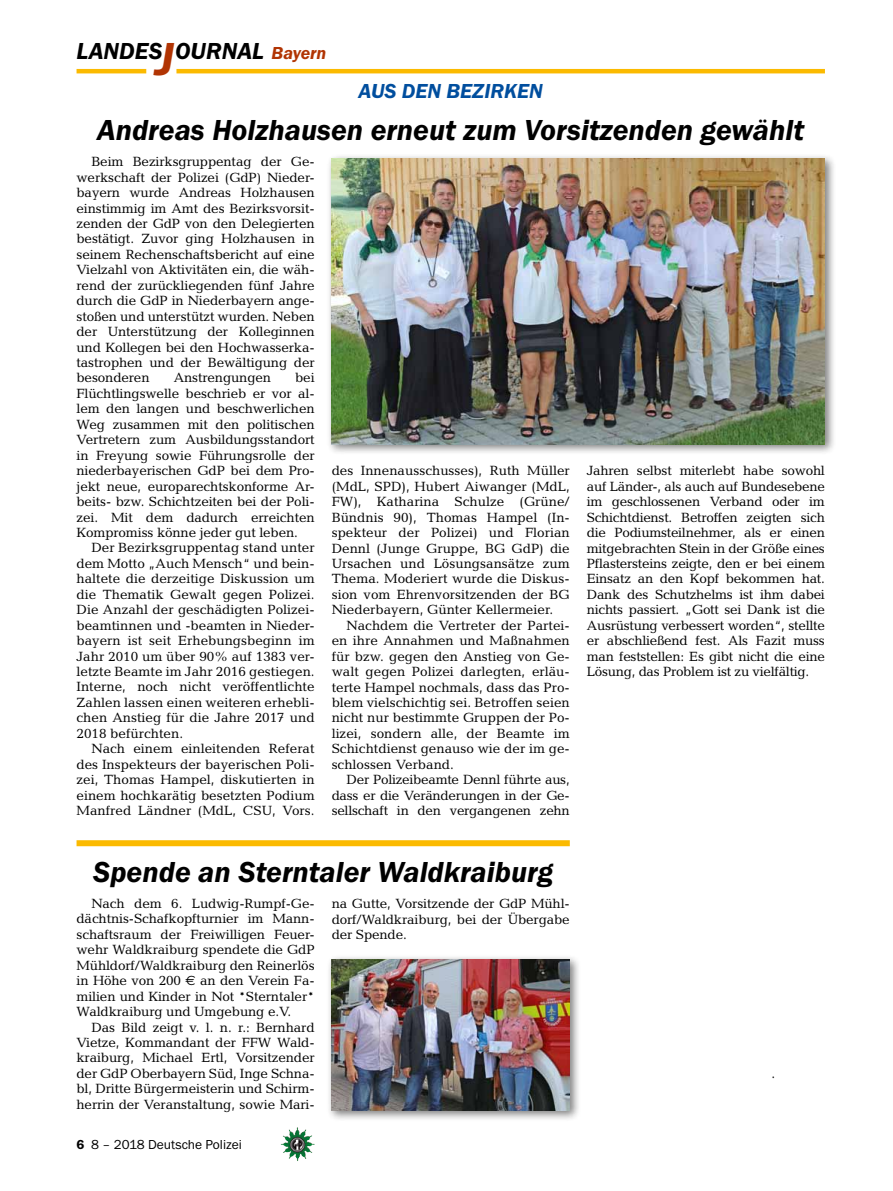
<style>
.page{position:relative;width:893px;height:1191px;background:#fff}
.page>*{position:absolute;margin:0;border:0;box-sizing:border-box;transform-origin:0 0}
._04__HEADLINE_1spalt{font:italic 600 30px "Franklin Gothic Itc T";color:#000}
.t1{font:italic 600 24px "Franklin Gothic Itc T";color:#000}
._01__RUBRIKENZEILE_o{font:italic 600 21px "Franklin Gothic Itc T";color:#004e9e}
._09__GRUNDTEXT___Blo{font:13.5px/15.5px "Candida";letter-spacing:-.01em;color:#000;text-align:justify}
.t2{font:13.5px "Franklin Gothic Itc T";color:#000}
.s1{font-size:48px;color:#b13403}
.s2{font-size:18px;color:#b13403}
.s3{font-family:"Euro Sans"}
.s4{font-weight:600}
</style>
<div class="page">
<hr style="left:77px;top:69px;width:69px;height:4px;background:#fbba00">
<hr style="left:176px;top:69px;width:649px;height:4px;background:#fbba00">
<img style="left:281px;top:1128px;width:16px;height:24px">
<div style="left:326px;top:153px;width:510px;height:302px;background:#000;opacity:.5"></div>
<img style="left:332px;top:158px;width:493px;height:286px">
<div style="left:77px;top:840px;width:493px;height:6px;background:#fbba00"></div>
<div style="left:326px;top:953px;width:255px;height:168px;background:#000;opacity:.5"></div>
<img style="left:332px;top:959px;width:238px;height:151px">
<h2 class="t1" style="left:77px;top:37px;width:251px">LANDES<span class="s1">J</span>OURNAL <span class="s2">Bayern</span></h2>
<p class="_01__RUBRIKENZEILE_o" style="left:358px;top:79px;width:186px">AUS DEN BEZIRKEN</p>
<p class="_04__HEADLINE_1spalt" style="left:97px;top:112px;width:708px">Andreas Holzhausen erneut zum Vorsitzenden gewählt</p>
<p class="_09__GRUNDTEXT___Blo" style="left:77px;top:154px;width:240px;text-indent:15px">Beim Bezirksgruppentag der Ge&shy;werkschaft der Polizei (GdP) Nieder&shy;bayern wurde Andreas Holzhausen einstimmig im Amt des Bezirksvorsit&shy;zenden der GdP von den Delegierten bestätigt. Zuvor ging Holzhausen in seinem Rechenschaftsbericht auf eine Vielzahl von Aktivitäten ein, die wäh&shy;rend der zurückliegenden fünf Jahre durch die GdP in Niederbayern ange&shy;stoßen und unterstützt wurden. Neben der Unterstützung der Kolleginnen und Kollegen bei den Hochwasserka&shy;tastrophen und der Bewältigung der besonderen</p>
<p class="_09__GRUNDTEXT___Blo" style="left:77px;top:370px;width:240px;text-indent:219px">bei Flüchtlingswelle beschrieb er vor al&shy;lem den langen und beschwerlichen Weg zusammen mit den politischen Vertretern zum Ausbildungsstandort in Freyung sowie Führungsrolle der niederbayerischen GdP bei dem Pro&shy;jekt neue, europarechtskonforme Ar&shy;beits- bzw. Schichtzeiten bei der Poli&shy;zei. Mit dem dadurch erreichten Kompromiss könne jeder gut leben.</p>
<p class="_09__GRUNDTEXT___Blo" style="left:77px;top:540px;width:240px;text-indent:15px">Der Bezirksgruppentag stand unter dem Motto „Auch Mensch“ und bein&shy;haltete die derzeitige Diskussion um die Thematik Gewalt gegen Polizei.<br>Die Anzahl der geschädigten Polizei&shy;beamtinnen und -beamten in Nieder&shy;bayern ist seit Erhebungsbeginn im Jahr 2010 um über 90% auf 1383 ver&shy;letzte Beamte im Jahr 2016 gestiegen.<br>Interne, noch nicht veröffentlichte Zahlen lassen einen weiteren erhebli&shy;chen Anstieg für die Jahre 2017 und 2018 befürchten.</p>
<p class="_09__GRUNDTEXT___Blo" style="left:77px;top:741px;width:240px;text-indent:15px">Nach einem einleitenden Referat des Inspekteurs der bayerischen Poli&shy;zei, Thomas Hampel, diskutierten in einem hochkarätig besetzten Podium Manfred Ländner (MdL, CSU, Vors.</p>
<p class="_09__GRUNDTEXT___Blo" style="left:174px;top:370px;width:99px">Anstrengungen</p>
<p class="_09__GRUNDTEXT___Blo" style="left:332px;top:463px;width:240px">des Innenausschusses), Ruth Müller (MdL, SPD), Hubert Aiwanger (MdL, FW), Katharina Schulze (Grüne/ Bündnis 90), Thomas Hampel (In&shy;spekteur der Polizei) und Florian Dennl (Junge Gruppe, BG GdP) die Ursachen und Lösungsansätze zum Thema. Moderiert wurde die Diskus&shy;sion vom Ehrenvorsitzenden der BG Niederbayern, Günter Kellermeier.</p>
<p class="_09__GRUNDTEXT___Blo" style="left:332px;top:617px;width:240px;text-indent:15px">Nachdem die Vertreter der Partei&shy;en ihre Annahmen und Maßnahmen für bzw. gegen den Anstieg von Ge&shy;walt gegen Polizei darlegten, erläu&shy;terte Hampel nochmals, dass das Pro&shy;blem vielschichtig sei. Betroffen seien nicht nur bestimmte Gruppen der Po&shy;lizei, sondern alle, der Beamte im Schichtdienst genauso wie der im ge&shy;schlossen Verband.</p>
<p class="_09__GRUNDTEXT___Blo" style="left:332px;top:772px;width:240px;text-indent:15px">Der Polizeibeamte Dennl führte aus, dass er die Veränderungen in der Ge&shy;sellschaft in den vergangenen zehn</p>
<p class="_09__GRUNDTEXT___Blo" style="left:587px;top:463px;width:240px">Jahren selbst miterlebt habe sowohl auf Länder-, als auch auf Bundesebene im geschlossenen Verband oder im Schichtdienst. Betroffen zeigten sich die Podiumsteilnehmer, als er einen mitgebrachten Stein in der Größe eines Pflastersteins zeigte, den er bei einem Einsatz an den Kopf bekommen hat.<br>Dank des Schutzhelms ist ihm dabei nichts passiert. „Gott sei Dank ist die Ausrüstung verbessert worden“, stellte er abschließend fest. Als Fazit muss man feststellen: Es gibt nicht die eine Lösung, das Problem ist zu vielfältig.</p>
<p class="_04__HEADLINE_1spalt" style="left:93px;top:854px;width:461px">Spende an Sterntaler Waldkraiburg</p>
<p class="_09__GRUNDTEXT___Blo" style="left:332px;top:895px;width:240px">na Gutte, Vorsitzende der GdP Mühl&shy;dorf/Waldkraiburg, bei der Übergabe der Spende.</p>
<p class="_09__GRUNDTEXT___Blo" style="left:77px;top:895px;width:240px;text-indent:15px">Nach dem 6. Ludwig-Rumpf-Ge&shy;dächtnis-Schafkopfturnier im Mann&shy;schaftsraum der Freiwilligen Feuer&shy;wehr Waldkraiburg spendete die GdP Mühldorf/Waldkraiburg den Reinerlös in Höhe von 200 <span class="s3">€</span> an den Verein Fa&shy;milien und Kinder in Not *Sterntaler* Waldkraiburg und Umgebung e.V.</p>
<p class="_09__GRUNDTEXT___Blo" style="left:77px;top:1019px;width:240px;text-indent:15px">Das Bild zeigt v. l. n. r.: Bernhard Vietze, Kommandant der FFW Wald&shy;kraiburg, Michael Ertl, Vorsitzender der GdP Oberbayern Süd, Inge Schna&shy;bl, Dritte Bürgermeisterin und Schirm&shy;herrin der Veranstaltung, sowie Mari-</p>
<p class="t2" style="left:77px;top:1136px;width:167px"><span class="s4">6</span> 8 – 2018 Deutsche Polizei</p>
<p class="_09__GRUNDTEXT___Blo" style="left:771px;top:1065px;width:5px">.</p>
</div>
